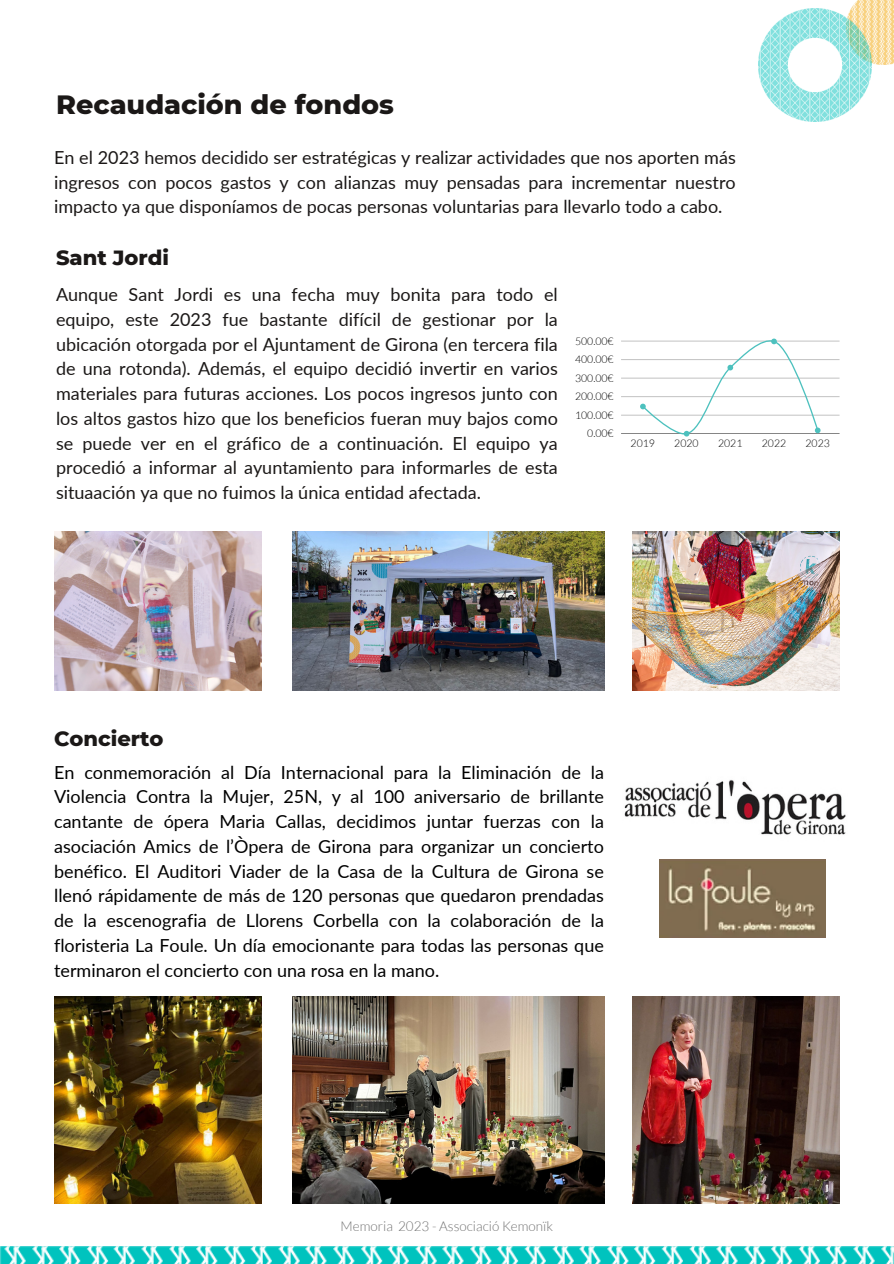
<style>
.page{position:relative;width:894px;height:1264px;background:#fff}
.page>*{position:absolute;margin:0;border:0;box-sizing:border-box;transform-origin:0 0}
.t1{font:800 27px "Montserrat";color:#1b1817}
.t2{font:800 21px "Montserrat";color:#1b1817}
.t3{font:18px/24.8px "Lato";color:#1b1817;text-align:justify}
.t4{font:18px/24.8px "Lato";color:#000;text-align:justify}
.t5{font:300 13.5px "Lato";color:#737373}
.t6{font:300 10.5px "Lato";color:#000}
</style>
<div class="page">
<hr style="left:621px;top:415px;width:218px;height:1px;background:#000">
<hr style="left:621px;top:396px;width:218px;height:1px;background:#000">
<hr style="left:621px;top:378px;width:218px;height:1px;background:#000">
<hr style="left:621px;top:359px;width:218px;height:1px;background:#000">
<hr style="left:621px;top:341px;width:218px;height:1px;background:#000">
<hr style="left:621px;top:433px;width:218px;height:1px;background:#000">
<svg style="left:640px;top:338px;width:180px;height:98px"></svg>
<img style="left:54px;top:531px;width:207px;height:160px">
<img style="left:632px;top:531px;width:207px;height:160px">
<img style="left:292px;top:531px;width:312px;height:160px">
<img style="left:851px;top:0;width:42px;height:65px">
<img style="left:758px;top:9px;width:112px;height:112px">
<img style="left:0;top:1246px;width:893px;height:17px">
<img style="left:54px;top:996px;width:207px;height:207px">
<img style="left:632px;top:996px;width:207px;height:207px">
<img style="left:292px;top:996px;width:312px;height:207px">
<img style="left:624px;top:780px;width:222px;height:55px">
<img style="left:659px;top:859px;width:165px;height:78px">
<h1 class="t1" style="left:56px;top:88px;width:339px">Recaudación de fondos</h1>
<p class="t3" style="left:54px;top:145px;width:683px">En el 2023 hemos decidido ser estratégicas y realizar actividades que nos aporten más ingresos con pocos gastos y con alianzas muy pensadas para incrementar nuestro impacto ya que disponíamos de pocas personas voluntarias para llevarlo todo a cabo.</p>
<p class="t2" style="left:56px;top:244px;width:115px">Sant Jordi</p>
<p class="t3" style="left:56px;top:282px;width:503px">Aunque Sant Jordi es una fecha muy bonita para todo el equipo, este 2023 fue bastante difícil de gestionar por la ubicación otorgada por el Ajuntament de Girona (en tercera fila de una rotonda). Además, el equipo decidió invertir en varios materiales para futuras acciones. Los pocos ingresos junto con los altos gastos hizo que los beneficios fueran muy bajos como se puede ver en el gráfico de a continuación. El equipo ya procedió a informar al ayuntamiento para informarles de esta situaación ya que no fuimos la única entidad afectada.</p>
<p class="t6" style="left:575px;top:334px;width:40px">500.00€</p>
<p class="t6" style="left:575px;top:353px;width:40px">400.00€</p>
<p class="t6" style="left:575px;top:371px;width:40px">300.00€</p>
<p class="t6" style="left:575px;top:390px;width:40px">200.00€</p>
<p class="t6" style="left:575px;top:408px;width:40px">100.00€</p>
<p class="t6" style="left:587px;top:427px;width:28px">0.00€</p>
<p class="t6" style="left:630px;top:436px;width:26px">2019</p>
<p class="t6" style="left:674px;top:436px;width:26px">2020</p>
<p class="t6" style="left:718px;top:436px;width:26px">2021</p>
<p class="t6" style="left:761px;top:436px;width:26px">2022</p>
<p class="t6" style="left:805px;top:436px;width:26px">2023</p>
<p class="t2" style="left:54px;top:726px;width:111px">Concierto</p>
<p class="t4" style="left:54px;top:759px;width:551px">En conmemoración al Día Internacional para la Eliminación de la Violencia Contra la Mujer, 25N, y al 100 aniversario de brillante cantante de ópera Maria Callas, decidimos juntar fuerzas con la asociación Amics de l’Òpera de Girona para organizar un concierto benéfico. El Auditori Viader de la Casa de la Cultura de Girona se llenó rápidamente de más de 120 personas que quedaron prendadas de la escenografia de Llorens Corbella con la colaboración de la floristeria La Foule. Un día emocionante para todas las personas que terminaron el concierto con una rosa en la mano.</p>
<p class="t5" style="left:340px;top:1217px;width:214px">Memoria 2023 - Associació Kemonïk</p>
</div>
